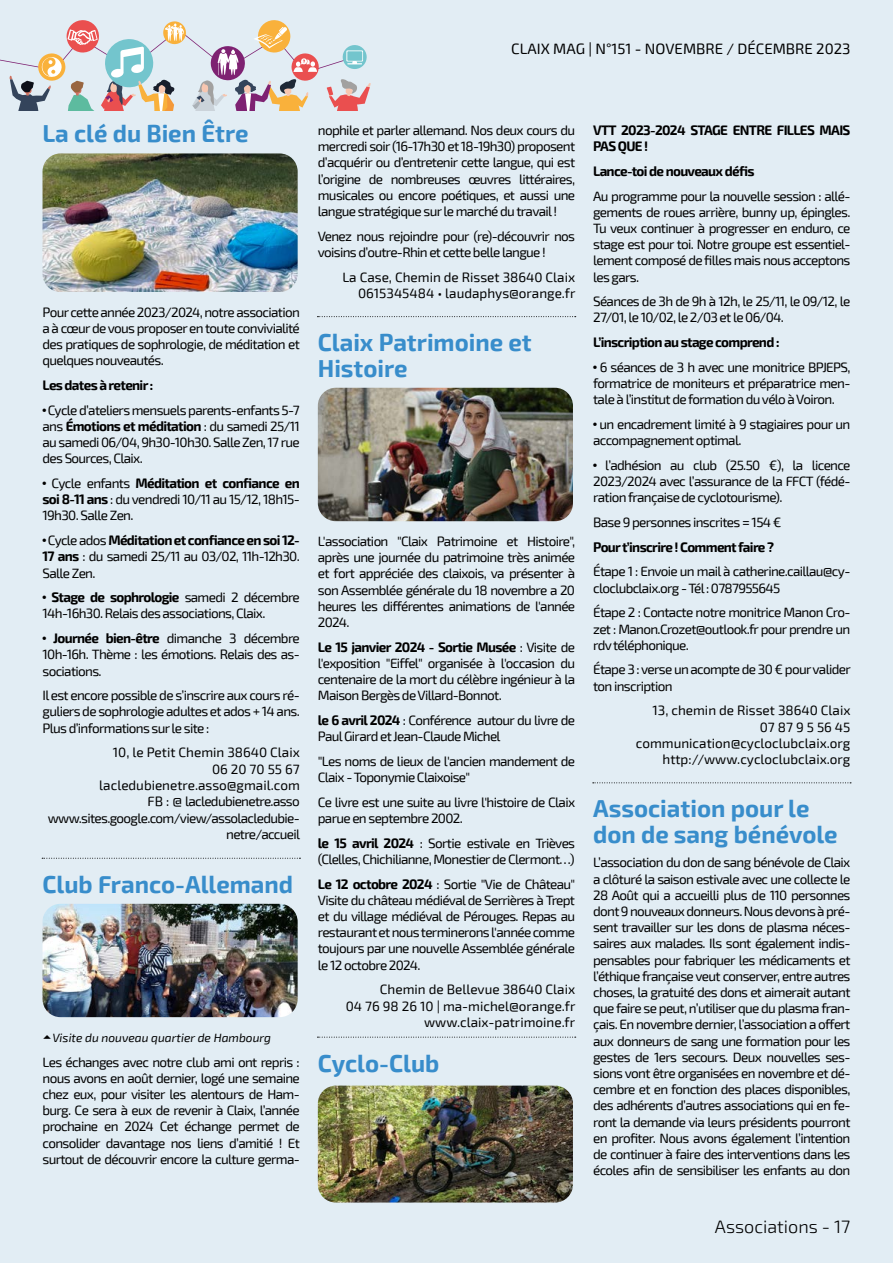
<style>
.page{position:relative;width:893px;height:1263px;background:#e2edf4}
.page>*{position:absolute;margin:0;border:0;box-sizing:border-box;transform-origin:0 0}
.t1{font:700 24px/25.5px "Exo 2";color:#388dcb}
.t2{font:300 18px "Exo 2";color:#000}
.t3{font:15px "Exo 2";color:#000}
.t4{font:13.5px/16.2px "Exo 2";letter-spacing:-.05em;color:#000;text-align:justify}
.t5{font:13.5px/16.2px "Exo 2";color:#000;text-align:right}
.t6{font:700 13.5px/16.2px "Exo 2";letter-spacing:-.05em;color:#000}
.t7{font:italic 12px "Exo 2";color:#000}
.s1{font-family:"Glacial Indifference";font-weight:700}
.s2{font-weight:700}
</style>
<div class="page">
<svg style="left:0;top:20px;width:371px;height:91px"></svg>
<img style="left:43px;top:153px;width:255px;height:139px">
<svg style="left:42px;top:858px;width:258px;height:1px"></svg>
<img style="left:43px;top:904px;width:255px;height:113px">
<svg style="left:317px;top:316px;width:259px;height:1px"></svg>
<img style="left:318px;top:388px;width:255px;height:133px">
<svg style="left:317px;top:1037px;width:259px;height:1px"></svg>
<img style="left:318px;top:1085px;width:255px;height:117px">
<svg style="left:593px;top:782px;width:258px;height:1px"></svg>
<p class="t3" style="left:511px;top:40px;width:165px">Claix Mag | N°151 - Novem</p>
<p class="t3" style="left:696px;top:40px;width:71px">bre / décem</p>
<p class="t3" style="left:786px;top:40px;width:66px">bre 2023</p>
<h1 class="t1" style="left:43px;top:122px;width:207px">La clé du Bien Être</h1>
<p class="t4" style="left:43px;top:304px;width:259px">Pour cette année 2023/2024, notre association a à cœur de vous proposer en toute convivialité des pratiques de sophrologie, de méditation et quelques nouveautés.</p>
<p class="t6" style="left:43px;top:377px;width:112px">Les dates à retenir :</p>
<p class="t4" style="left:43px;top:402px;width:259px"><span class="s1">•</span> Cycle d’ateliers mensuels parents-enfants 5-7 ans <span class="s2">Émotions et méditation</span> : du samedi 25/11 au samedi 06/04, 9h30-10h30. Salle Zen, 17 rue des Sources, Claix.</p>
<p class="t4" style="left:43px;top:475px;width:259px"><span class="s1">•</span> Cycle enfants <span class="s2">Méditation et confiance en soi 8-11 ans</span> : du vendredi 10/11 au 15/12, 18h15- 19h30. Salle Zen.</p>
<p class="t4" style="left:43px;top:533px;width:259px"><span class="s1">•</span> Cycle ados <span class="s2">Méditation et confiance en soi 12- 17 ans</span> : du samedi 25/11 au 03/02, 11h-12h30.<br>Salle Zen.</p>
<p class="t4" style="left:43px;top:590px;width:259px"><span class="s1">•</span> <span class="s2">Stage de sophrologie</span> samedi 2 décembre<br>14h-16h30. Relais des associations, Claix.</p>
<p class="t4" style="left:43px;top:631px;width:259px"><span class="s1">•</span> <span class="s2">Journée bien-être</span> dimanche 3 décembre 10h-16h. Thème : les émotions. Relais des as&shy;sociations.</p>
<p class="t4" style="left:43px;top:688px;width:259px">Il est encore possible de s’inscrire aux cours ré&shy;guliers de sophrologie adultes et ados + 14 ans.<br>Plus d’informations sur le site :</p>
<p class="t4" style="left:48px;top:745px;width:254px;text-align:right">10, le Petit Chemin 38640 Claix<br>06 20 70 55 67 lacledubienetre.asso@gmail.com<br>FB : @ lacledubienetre.asso www.sites.google.com/view/assolacledubie&shy;netre/accueil</p>
<h1 class="t1" style="left:43px;top:872px;width:252px">Club Franco-Allemand</h1>
<p class="t7" style="left:52px;top:1031px;width:220px">Visite du nouveau quartier de Hambourg</p>
<p class="t4" style="left:43px;top:1054px;width:259px">Les échanges avec notre club ami ont repris : nous avons en août dernier, logé une semaine chez eux, pour visiter les alentours de Ham&shy;burg. Ce sera à eux de revenir à Claix, l’année prochaine en 2024 Cet échange permet de consolider davantage nos liens d’amitié ! Et surtout de découvrir encore la culture germa-</p>
<p class="t4" style="left:318px;top:122px;width:259px">nophile et parler allemand. Nos deux cours du mercredi soir (16-17h30 et 18-19h30) proposent d’acquérir ou d’entretenir cette langue, qui est l’origine de nombreuses œuvres littéraires, musicales ou encore poétiques, et aussi une langue stratégique sur le marché du travail !</p>
<p class="t4" style="left:318px;top:228px;width:259px">Venez nous rejoindre pour (re)-découvrir nos voisins d’outre-Rhin et cette belle langue !</p>
<p class="t5" style="left:342px;top:269px;width:235px">La Case, Chemin de Risset 38640 Claix<br>0615345484 • laudaphys@orange.fr</p>
<h1 class="t1" style="left:318px;top:330px;width:215px">Claix Patrimoine et<br>Histoire</h1>
<p class="t4" style="left:318px;top:533px;width:259px">L'association "Claix Patrimoine et Histoire", après une journée du patrimoine très animée et fort appréciée des claixois, va présenter à son Assemblée générale du 18 novembre a 20 heures les différentes animations de l'année 2024.</p>
<p class="t4" style="left:318px;top:639px;width:259px"><span class="s2">Le 15 janvier 2024 - Sortie Musée</span> : Visite de l'exposition "Eiffel" organisée à l'occasion du centenaire de la mort du célèbre ingénieur à la Maison Bergès de Villard-Bonnot.</p>
<p class="t4" style="left:318px;top:712px;width:259px"><span class="s2">le 6 avril 2024</span> : Conférence autour du livre de<br>Paul Girard et Jean-Claude Michel</p>
<p class="t4" style="left:318px;top:753px;width:259px">"Les noms de lieux de l'ancien mandement de<br>Claix - Toponymie Claixoise"</p>
<p class="t4" style="left:318px;top:794px;width:259px">Ce livre est une suite au livre l'histoire de Claix parue en septembre 2002.</p>
<p class="t4" style="left:318px;top:835px;width:259px"><span class="s2">le 15 avril 2024</span> : Sortie estivale en Trièves (Clelles, Chichilianne, Monestier de Clermont…)</p>
<p class="t4" style="left:318px;top:876px;width:259px"><span class="s2">Le 12 octobre 2024</span> : Sortie "Vie de Château" Visite du château médiéval de Serrières à Trept et du village médiéval de Pérouges. Repas au restaurant et nous terminerons l'année comme toujours par une nouvelle Assemblée générale le 12 octobre 2024.</p>
<p class="t5" style="left:346px;top:982px;width:231px">Chemin de Bellevue 38640 Claix<br>04 76 98 26 10 | ma-michel@orange.fr www.claix-patrimoine.fr</p>
<h1 class="t1" style="left:318px;top:1051px;width:123px">Cyclo-Club</h1>
<p class="t6" style="left:593px;top:122px;width:259px">VTT 2023-2024 STAGE ENTRE FILLES MAIS<br>PAS QUE !</p>
<p class="t6" style="left:593px;top:163px;width:163px">Lance-toi de nouveaux défis</p>
<p class="t4" style="left:593px;top:188px;width:259px">Au programme pour la nouvelle session : allé&shy;gements de roues arrière, bunny up, épingles.<br>Tu veux continuer à progresser en enduro, ce stage est pour toi. Notre groupe est essentiel&shy;lement composé de filles mais nous acceptons les gars.</p>
<p class="t4" style="left:593px;top:294px;width:259px">Séances de 3h de 9h à 12h, le 25/11, le 09/12, le<br>27/01, le 10/02, le 2/03 et le 06/04.</p>
<p class="t6" style="left:593px;top:335px;width:188px">L’inscription au stage comprend :</p>
<p class="t4" style="left:593px;top:359px;width:259px"><span class="s1">•</span> 6 séances de 3 h avec une monitrice BPJEPS, formatrice de moniteurs et préparatrice men&shy;tale à l’institut de formation du vélo à Voiron.</p>
<p class="t4" style="left:593px;top:416px;width:259px"><span class="s1">•</span> un encadrement limité à 9 stagiaires pour un accompagnement optimal.</p>
<p class="t4" style="left:593px;top:457px;width:259px"><span class="s1">•</span> l’adhésion au club (25.50 €), la licence 2023/2024 avec l’assurance de la FFCT (fédé&shy;ration française de cyclotourisme).</p>
<p class="t4" style="left:593px;top:514px;width:190px">Base 9 personnes inscrites = 154 €</p>
<p class="t6" style="left:593px;top:539px;width:182px">Pour t’inscrire ! Comment faire ?</p>
<p class="t4" style="left:593px;top:564px;width:259px">Étape 1 : Envoie un mail à catherine.caillau@cy&shy;cloclubclaix.org - Tél : 0787955645</p>
<p class="t4" style="left:593px;top:605px;width:259px">Étape 2 : Contacte notre monitrice Manon Cro&shy;zet : Manon.Crozet@outlook.fr pour prendre un rdv téléphonique.</p>
<p class="t4" style="left:593px;top:662px;width:259px">Étape 3 : verse un acompte de 30 € pour valider ton inscription</p>
<p class="t5" style="left:636px;top:703px;width:216px">13, chemin de Risset 38640 Claix<br>07 87 9 5 56 45 communication@cycloclubclaix.org http://www.cycloclubclaix.org</p>
<h1 class="t1" style="left:593px;top:797px;width:246px">Association pour le don de sang bénévole</h1>
<p class="t4" style="left:593px;top:855px;width:259px">L’association du don de sang bénévole de Claix a clôturé la saison estivale avec une collecte le 28 Août qui a accueilli plus de 110 personnes dont 9 nouveaux donneurs. Nous devons à pré&shy;sent travailler sur les dons de plasma néces&shy;saires aux malades. Ils sont également indis&shy;pensables pour fabriquer les médicaments et l’éthique française veut conserver, entre autres choses, la gratuité des dons et aimerait autant que faire se peut, n’utiliser que du plasma fran&shy;çais. En novembre dernier, l’association a offert aux donneurs de sang une formation pour les gestes de 1ers secours. Deux nouvelles ses&shy;sions vont être organisées en novembre et dé&shy;cembre et en fonction des places disponibles, des adhérents d’autres associations qui en fe&shy;ront la demande via leurs présidents pourront en profiter. Nous avons également l’intention de continuer à faire des interventions dans les écoles afin de sensibiliser les enfants au don</p>
<h2 class="t2" style="left:715px;top:1216px;width:137px">Associations - 17</h2>
</div>
